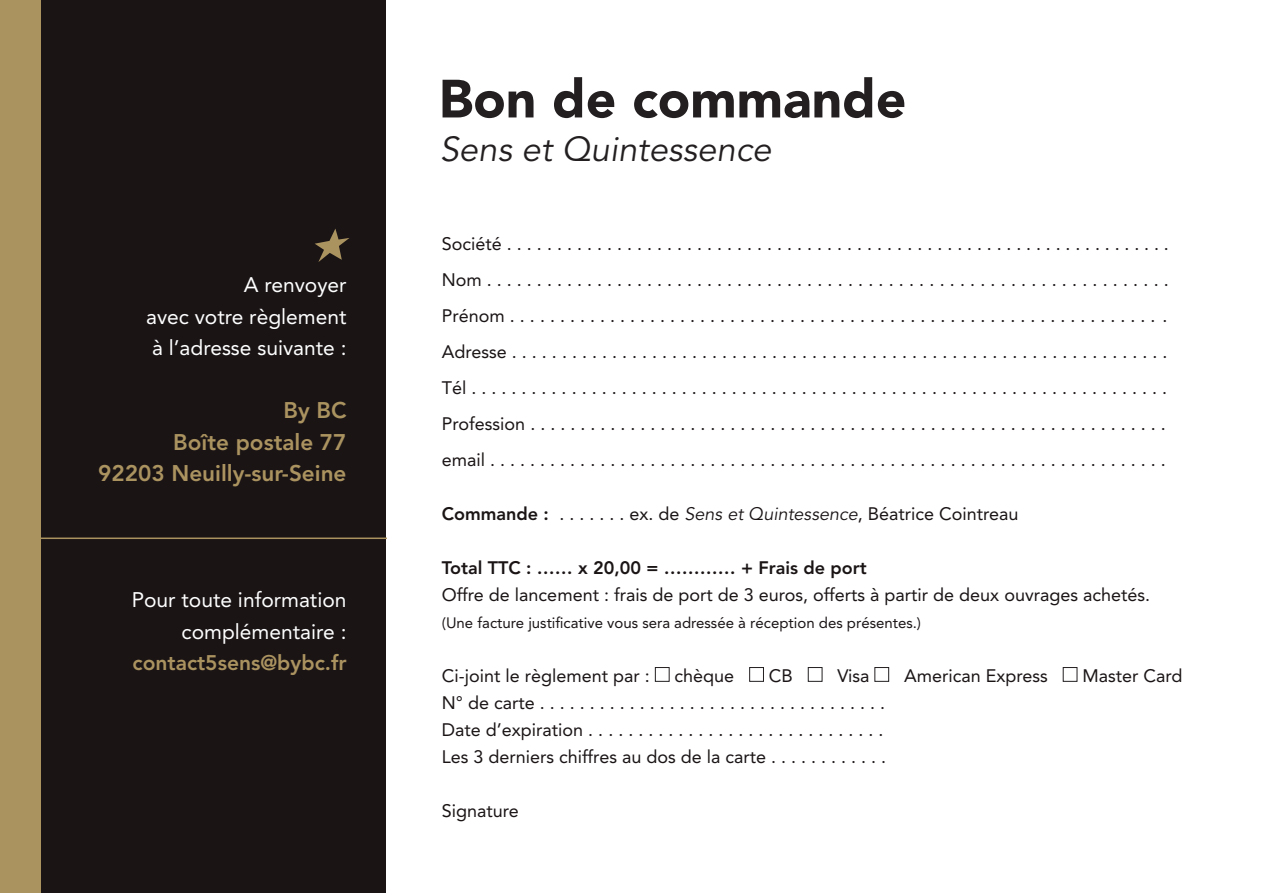
<style>
.page{position:relative;width:1263px;height:893px;background:#fff}
.page>*{position:absolute;margin:0;border:0;box-sizing:border-box;transform-origin:0 0}
.t1{font:900 53.25px "Avenir";color:#231f20}
.t2{font:italic 34.5px "Avenir";color:#231f20}
.t3{font:800 22.5px/31.5px "Avenir";color:#ab9360;text-align:right}
.t4{font:21px/31.5px "Avenir";color:#fff;text-align:justify}
.t5{font:800 21px "Avenir";color:#ab9360}
.t6{font:18px/36px "Avenir";color:#1a1415}
.t7{font:800 18px "Avenir";color:#1a1415}
.t8{font:15px "Avenir";color:#1a1415}
.s1{font-weight:800}
.s2{font-style:italic}
</style>
<div class="page">
<div style="left:0;top:0;width:386px;height:893px;background:#1a1415"></div>
<div style="left:655px;top:667px;width:14px;height:15px;border:1px solid #231f20"></div>
<div style="left:749px;top:667px;width:15px;height:15px;border:1px solid #231f20"></div>
<div style="left:808px;top:667px;width:14px;height:15px;border:1px solid #231f20"></div>
<div style="left:874px;top:667px;width:15px;height:15px;border:1px solid #231f20"></div>
<div style="left:1063px;top:667px;width:14px;height:15px;border:1px solid #231f20"></div>
<svg style="left:315px;top:229px;width:34px;height:33px"></svg>
<hr style="left:0;top:537px;width:387px;height:2px;background:#ab9360">
<div style="left:0;top:0;width:40px;height:893px;background:#ab9360"></div>
<p class="t4" style="left:146px;top:269px;width:202px;text-indent:98px">A renvoyer avec votre règlement à l’adresse suivante :</p>
<p class="t3" style="left:98px;top:395px;width:250px">By BC<br>Boîte postale 77<br>92203 Neuilly-sur-Seine</p>
<p class="t4" style="left:132px;top:584px;width:216px;text-align:right">Pour toute information complémentaire :</p>
<p class="t5" style="left:133px;top:651px;width:215px">contact5sens@bybc.fr</p>
<h1 class="t1" style="left:439px;top:67px;width:469px">Bon de commande</h1>
<h2 class="t2" style="left:440px;top:129px;width:333px">Sens et Quintessence</h2>
<p class="t6" style="left:442px;top:225px;width:728px">Société . . . . . . . . . . . . . . . . . . . . . . . . . . . . . . . . . . . . . . . . . . . . . . . . . . . . . . . . . . . . . . . . . . .<br>Nom . . . . . . . . . . . . . . . . . . . . . . . . . . . . . . . . . . . . . . . . . . . . . . . . . . . . . . . . . . . . . . . . . . . .<br>Prénom . . . . . . . . . . . . . . . . . . . . . . . . . . . . . . . . . . . . . . . . . . . . . . . . . . . . . . . . . . . . . . . . . .<br>Adresse . . . . . . . . . . . . . . . . . . . . . . . . . . . . . . . . . . . . . . . . . . . . . . . . . . . . . . . . . . . . . . . . . .<br>Tél . . . . . . . . . . . . . . . . . . . . . . . . . . . . . . . . . . . . . . . . . . . . . . . . . . . . . . . . . . . . . . . . . . . . . .<br>Profession . . . . . . . . . . . . . . . . . . . . . . . . . . . . . . . . . . . . . . . . . . . . . . . . . . . . . . . . . . . . . . . . email . . . . . . . . . . . . . . . . . . . . . . . . . . . . . . . . . . . . . . . . . . . . . . . . . . . . . . . . . . . . . . . . . . . .</p>
<p class="t6" style="left:442px;top:495px;width:578px"><span class="s1">Commande :</span> . . . . . . . ex. de <span class="s2">Sens et Quintessence</span>, Béatrice Cointreau</p>
<p class="t7" style="left:442px;top:557px;width:426px">Total TTC : …… x 20,00 = ………… + Frais de port</p>
<p class="t6" style="left:442px;top:576px;width:710px">Offre de lancement : frais de port de 3 euros, offerts à partir de deux ouvrages achetés.</p>
<p class="t8" style="left:442px;top:614px;width:481px">(Une facture justificative vous sera adressée à réception des présentes.)</p>
<p class="t6" style="left:442px;top:657px;width:210px">Ci-joint le règlement par :</p>
<p class="t6" style="left:674px;top:657px;width:61px">chèque</p>
<p class="t6" style="left:769px;top:657px;width:26px">CB</p>
<p class="t6" style="left:837px;top:657px;width:34px">Visa</p>
<p class="t6" style="left:904px;top:657px;width:145px">American Express</p>
<p class="t6" style="left:1082px;top:657px;width:102px">Master Card</p>
<p class="t6" style="left:442px;top:689px;width:446px;line-height:27px">N° de carte . . . . . . . . . . . . . . . . . . . . . . . . . . . . . . . . . . .<br>Date d’expiration . . . . . . . . . . . . . . . . . . . . . . . . . . . . . .<br>Les 3 derniers chiffres au dos de la carte . . . . . . . . . . . .</p>
<p class="t6" style="left:442px;top:792px;width:79px">Signature</p>
</div>
